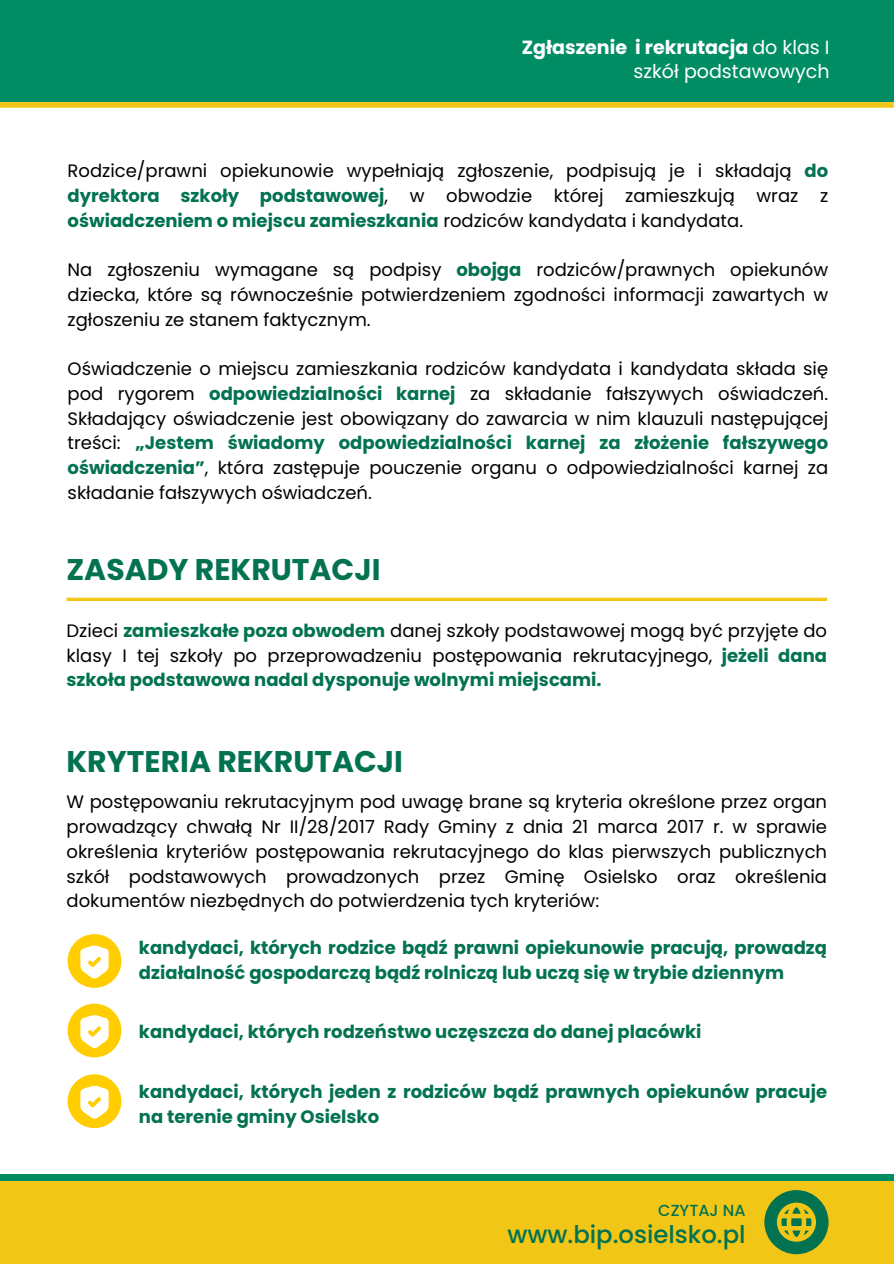
<style>
.page{position:relative;width:894px;height:1264px;background:#fff}
.page>*{position:absolute;margin:0;border:0;box-sizing:border-box;transform-origin:0 0}
.t1{font:700 29.85px "Poppins";color:#037251}
.t2{font:500 24.3px "Poppins";color:#037251}
.t3{font:700 19.05px "Poppins";color:#fff}
.t4{font:19.05px "Poppins";color:#fff}
.t5{font:18px/24.8px "Poppins";color:#000;text-align:justify}
.t6{font:700 18px/25px "Poppins";color:#037251}
.t7{font:500 16.05px "Poppins";color:#037251}
.s1{font-weight:400}
.s2{font-weight:700;color:#037251}
</style>
<div class="page">
<div style="left:0;top:0;width:893px;height:1263px;background:#008d63"></div>
<div style="left:0;top:102px;width:893px;height:1071px;background:#fff"></div>
<div style="left:0;top:102px;width:893px;height:6px;background:#f1c617"></div>
<svg style="left:66px;top:597px;width:760px;height:4px;background:#f3cf3d"></svg>
<svg style="left:68px;top:1003px;width:53px;height:54px"></svg>
<svg style="left:68px;top:1074px;width:53px;height:54px"></svg>
<svg style="left:68px;top:934px;width:53px;height:53px"></svg>
<div style="left:0;top:1180px;width:893px;height:83px;background:#f1c617"></div>
<svg style="left:764px;top:1190px;width:64px;height:64px"></svg>
<p class="t3" style="left:521px;top:34px;width:309px">Zgłaszenie i rekrutacja <span class="s1">do klas I</span></p>
<p class="t4" style="left:633px;top:58px;width:197px">szkół podstawowych</p>
<h4 class="t5" style="left:68px;top:158px;width:762px">Rodzice/prawni opiekunowie wypełniają zgłoszenie, podpisują je i składają <span class="s2">do dyrektora szkoły podstawowej</span>, w obwodzie której zamieszkują wraz z <span class="s2">oświadczeniem o miejscu zamieszkania</span> rodziców kandydata i kandydata.</h4>
<h4 class="t5" style="left:68px;top:257px;width:762px">Na zgłoszeniu wymagane są podpisy <span class="s2">obojga</span> rodziców/prawnych opiekunów dziecka, które są równocześnie potwierdzeniem zgodności informacji zawartych w zgłoszeniu ze stanem faktycznym.</h4>
<p class="t5" style="left:68px;top:356px;width:762px">Oświadczenie o miejscu zamieszkania rodziców kandydata i kandydata składa się pod rygorem <span class="s2">odpowiedzialności karnej</span> za składanie fałszywych oświadczeń.<br>Składający oświadczenie jest obowiązany do zawarcia w nim klauzuli następującej treści: <span class="s2">„Jestem świadomy odpowiedzialności karnej za złożenie fałszywego oświadczenia”</span>, która zastępuje pouczenie organu o odpowiedzialności karnej za składanie fałszywych oświadczeń.</p>
<h4 class="t1" style="left:66px;top:549px;width:315px">ZASADY REKRUTACJI</h4>
<h4 class="t5" style="left:66px;top:618px;width:762px">Dzieci <span class="s2">zamieszkałe poza obwodem</span> danej szkoły podstawowej mogą być przyjęte do klasy I tej szkoły po przeprowadzeniu postępowania rekrutacyjnego, <span class="s2">jeżeli dana szkoła podstawowa nadal dysponuje wolnymi miejscami.</span></h4>
<h1 class="t1" style="left:66px;top:740px;width:338px">KRYTERIA REKRUTACJI</h1>
<h4 class="t5" style="left:66px;top:789px;width:762px">W postępowaniu rekrutacyjnym pod uwagę brane są kryteria określone przez organ prowadzący chwałą Nr II/28/2017 Rady Gminy z dnia 21 marca 2017 r. w sprawie określenia kryteriów postępowania rekrutacyjnego do klas pierwszych publicznych szkół podstawowych prowadzonych przez Gminę Osielsko oraz określenia dokumentów niezbędnych do potwierdzenia tych kryteriów:</h4>
<h4 class="t6" style="left:139px;top:935px;width:689px">kandydaci, których rodzice bądź prawni opiekunowie pracują, prowadzą działalność gospodarczą bądź rolniczą lub uczą się w trybie dziennym</h4>
<h1 class="t6" style="left:139px;top:1018px;width:564px">kandydaci, których rodzeństwo uczęszcza do danej placówki</h1>
<p class="t6" style="left:139px;top:1078px;width:689px">kandydaci, których jeden z rodziców bądź prawnych opiekunów pracuje na terenie gminy Osielsko</p>
<h4 class="t7" style="left:658px;top:1198px;width:89px">CZYTAJ NA</h4>
<p class="t2" style="left:507px;top:1217px;width:239px">www.bip.osielsko.pl</p>
</div>
